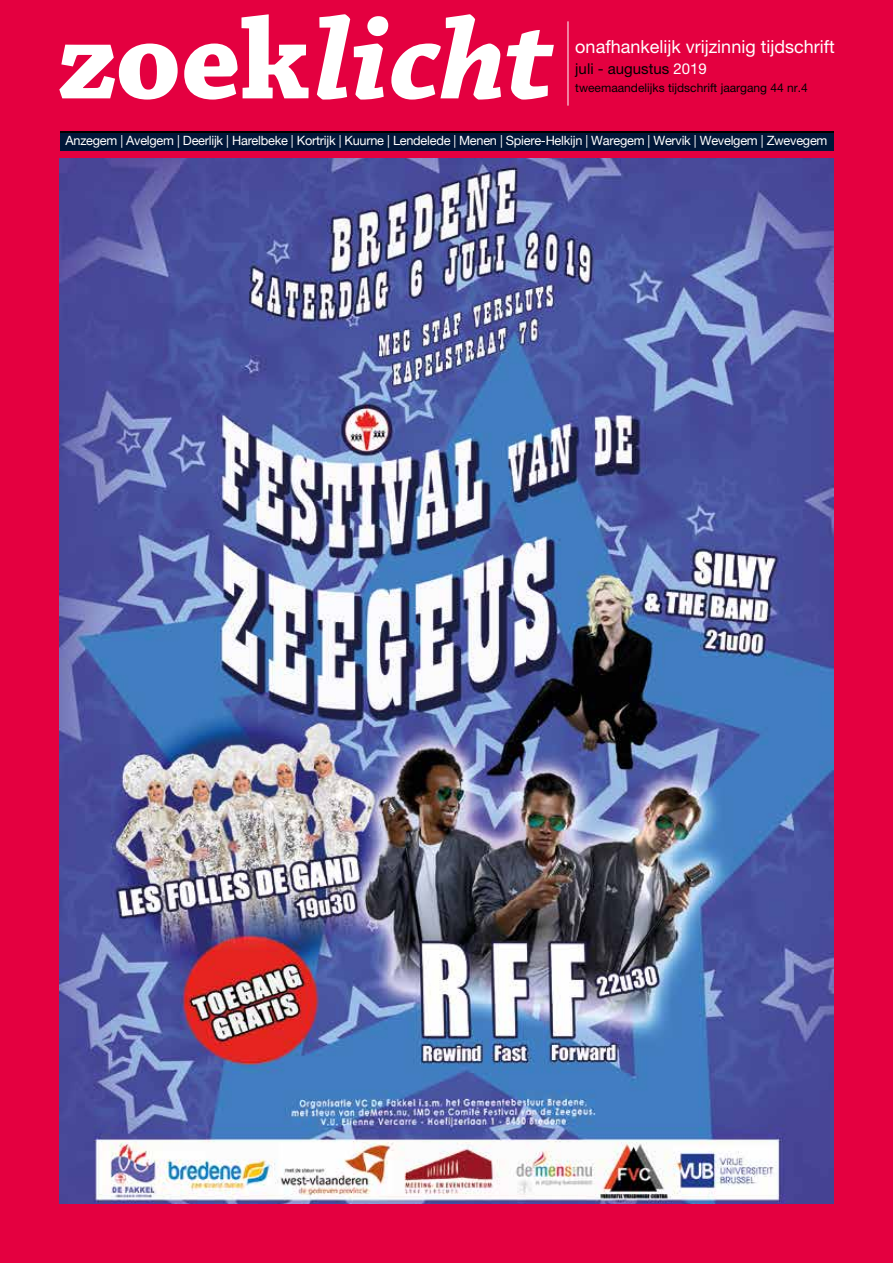
<style>
.page{position:relative;width:893px;height:1263px;background:#e40040}
.page>*{position:absolute;margin:0;border:0;box-sizing:border-box;transform-origin:0 0}
.t1{font:120px "Chaparral Pro Bold It Capt";letter-spacing:-.005em;color:#fff}
.t2{font:18px "Helvetica Neue LT Pro";color:#fff}
.t3{font:15px "Helvetica Neue LT Pro";color:#000}
.t4{font:12.75px "Helvetica Neue";letter-spacing:-.02em;color:#fff}
.t5{font:12px "Helvetica Neue LT Pro";color:#000}
.s1{font-family:"Chaparral Pro Bold Capt"}
.s2{color:#fff}
</style>
<div class="page">
<div style="left:60px;top:131px;width:773px;height:17px;background:#000"></div>
<div style="left:60px;top:133px;width:773px;height:18px;background:#001739"></div>
<hr style="left:568px;top:21px;width:1px;height:85px;background:#fff">
<img style="left:60px;top:158px;width:773px;height:1045px">
<h1 class="t1" style="left:57px;top:-11px;width:499px"><span class="s1">zoek</span>licht</h1>
<h2 class="t2" style="left:575px;top:36px;width:261px">onafhankelijk vrijzinnig tijdschrift</h2>
<p class="t3" style="left:575px;top:60px;width:133px">juli - augustus <span class="s2">2019</span></p>
<p class="t5" style="left:575px;top:81px;width:234px">tweemaandelijks tijdschrift jaargang 44 nr.4</p>
<p class="t4" style="left:66px;top:131px;width:763px">Anzegem | Avelgem | Deerlijk | Harelbeke | Kortrijk | Kuurne | Lendelede | Menen | Spiere-Helkijn | Waregem | Wervik | Wevelgem | Zwevegem</p>
</div>
